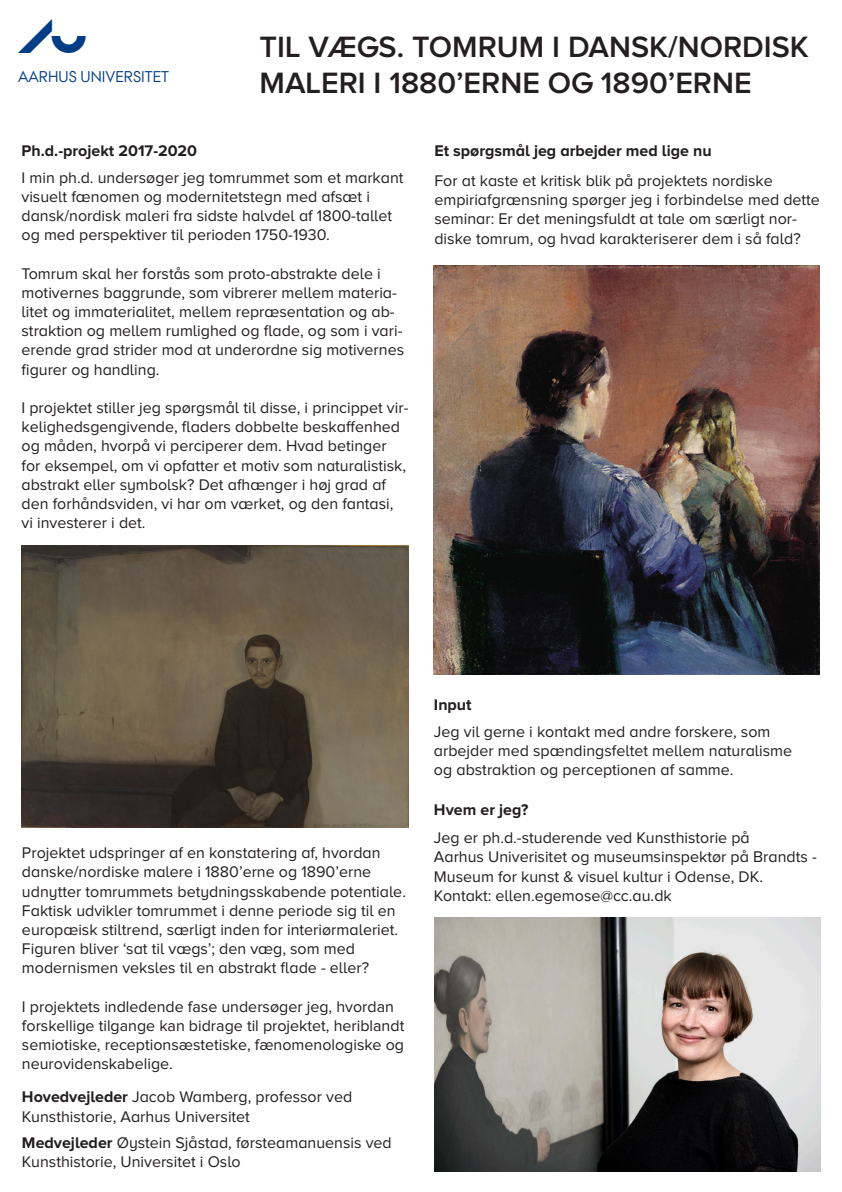
<style>
.page{position:relative;width:842px;height:1192px;background:#fff}
.page>*{position:absolute;margin:0;border:0;box-sizing:border-box;transform-origin:0 0}
.t1{font:33.95px "AU Peto";color:#003d85}
.t2{font:600 30.5px/36.6px "Proxima Nova A";color:#231f20}
.t3{font:16px/19.2px "Proxima Nova A";color:#231f20}
.t4{font:16px/19.2px "Proxima Nova";color:#231f20}
.t5{font:700 16px "Proxima Nova A";color:#231f20}
.t6{font:15.55px "AU Passata";color:#003d85}
.s1{font-weight:700}
</style>
<div class="page">
<img style="left:434px;top:918px;width:386px;height:254px">
<img style="left:21px;top:545px;width:387px;height:282px">
<img style="left:434px;top:266px;width:386px;height:409px">
<p class="t1" style="left:18px;top:22px;width:69px">au</p>
<p class="t6" style="left:18px;top:67px;width:152px">AARHUS UNIVERSITET</p>
<p class="t2" style="left:260px;top:28px;width:551px">TIL VÆGS. TOMRUM I DANSK/NORDISK<br>MALERI I 1880’ERNE OG 1890’ERNE</p>
<p class="t5" style="left:22px;top:141px;width:177px">Ph.d.-projekt 2017-2020</p>
<p class="t3" style="left:22px;top:167px;width:383px">I min ph.d. undersøger jeg tomrummet som et markant visuelt fænomen og modernitetstegn med afsæt i dansk/nordisk maleri fra sidste halvdel af 1800-tallet og med perspektiver til perioden 1750-1930.</p>
<p class="t3" style="left:22px;top:263px;width:384px">Tomrum skal her forstås som proto-abstrakte dele i motivernes baggrunde, som vibrerer mellem materia&shy;litet og immaterialitet, mellem repræsentation og ab&shy;straktion og mellem rumlighed og flade, og som i vari&shy;erende grad strider mod at underordne sig motivernes figurer og handling.</p>
<p class="t3" style="left:22px;top:398px;width:388px">I projektet stiller jeg spørgsmål til disse, i princippet vir&shy;kelighedsgengivende, fladers dobbelte beskaffenhed og måden, hvorpå vi perciperer dem. Hvad betinger for eksempel, om vi opfatter et motiv som naturalistisk, abstrakt eller symbolsk? Det afhænger i høj grad af den forhåndsviden, vi har om værket, og den fantasi, vi investerer i det.</p>
<p class="t5" style="left:434px;top:141px;width:279px">Et spørgsmål jeg arbejder med lige nu</p>
<p class="t3" style="left:434px;top:171px;width:387px">For at kaste et kritisk blik på projektets nordiske empiriafgrænsning spørger jeg i forbindelse med dette seminar: Er det meningsfuldt at tale om særligt nor&shy;diske tomrum, og hvad karakteriserer dem i så fald?</p>
<p class="t3" style="left:22px;top:843px;width:385px">Projektet udspringer af en konstatering af, hvordan danske/nordiske malere i 1880’erne og 1890’erne udnytter tomrummets betydningsskabende potentiale.<br>Faktisk udvikler tomrummet i denne periode sig til en europæisk stiltrend, særligt inden for interiørmaleriet.<br>Figuren bliver ‘sat til vægs’; den væg, som med modernismen veksles til en abstrakt flade - eller?</p>
<p class="t4" style="left:22px;top:997px;width:384px">I projektets indledende fase undersøger jeg, hvordan forskellige tilgange kan bidrage til projektet, heriblandt semiotiske, receptionsæstetiske, fænomenologiske og neurovidenskabelige.</p>
<p class="t3" style="left:22px;top:1087px;width:332px"><span class="s1">Hovedvejleder</span> Jacob Wamberg, professor ved<br>Kunsthistorie, Aarhus Universitet</p>
<p class="t3" style="left:22px;top:1133px;width:371px"><span class="s1">Medvejleder</span> Øystein Sjåstad, førsteamanuensis ved<br>Kunsthistorie, Universitet i Oslo</p>
<p class="t3" style="left:434px;top:691px;width:338px;line-height:26.7px"><span class="s1">Input<br></span>Jeg vil gerne i kontakt med andre forskere, som</p>
<p class="t3" style="left:434px;top:741px;width:360px">arbejder med spændingsfeltet mellem naturalisme og abstraktion og perceptionen af samme.</p>
<p class="t5" style="left:434px;top:800px;width:96px">Hvem er jeg?</p>
<p class="t3" style="left:434px;top:828px;width:384px">Jeg er ph.d.-studerende ved Kunsthistorie på<br>Aarhus Univerisitet og museumsinspektør på Brandts - Museum for kunst &amp; visuel kultur i Odense, DK.<br>Kontakt: ellen.egemose@cc.au.dk</p>
</div>
